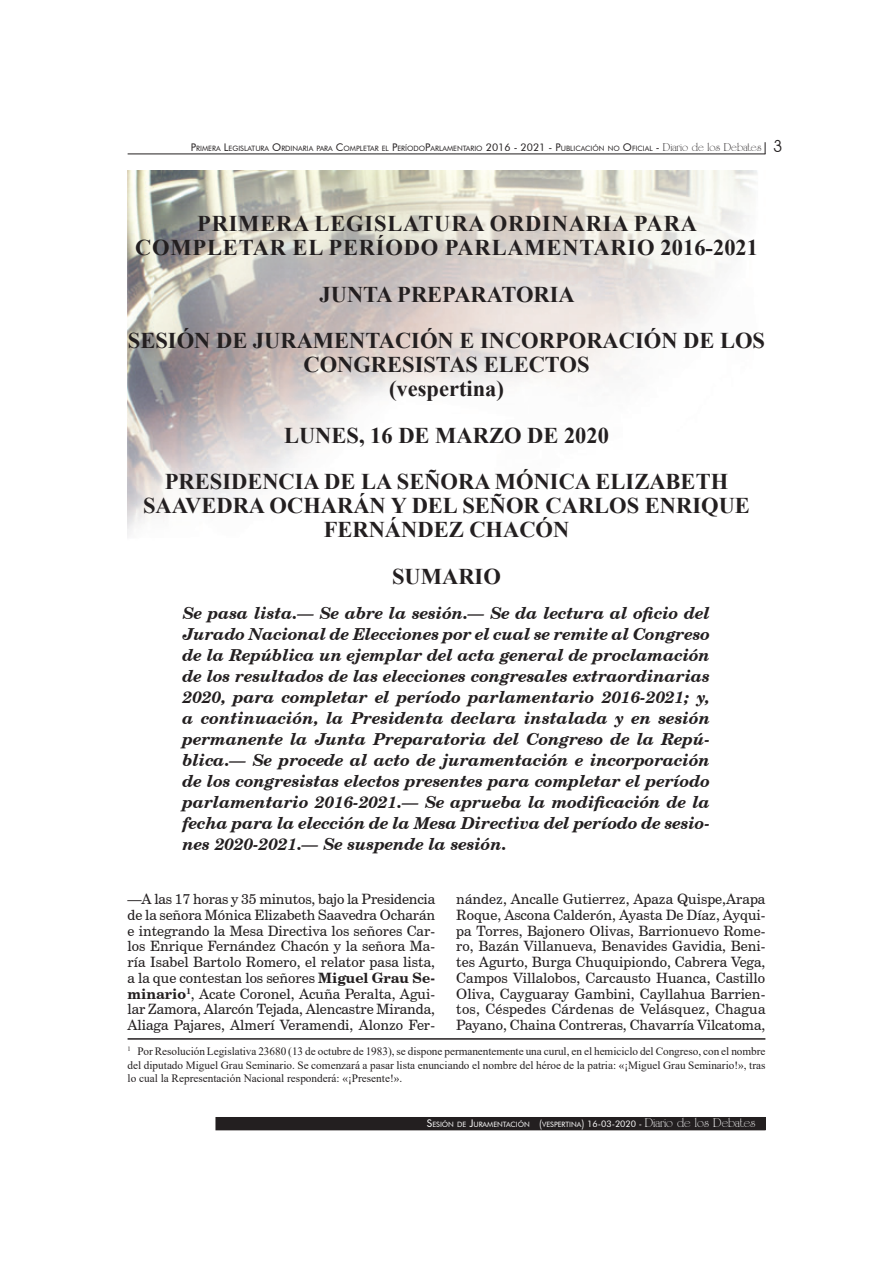
<style>
.page{position:relative;width:893px;height:1263px;background:#fff}
.page>*{position:absolute;margin:0;border:0;box-sizing:border-box;transform-origin:0 0}
.Título{font:700 22.5px/24px "Times New Roman";color:#231f20;text-align:center}
.Título-2{font:700 22.5px/24px "Times New Roman";letter-spacing:.035em;color:#231f20;text-align:center}
.Sumario{font:italic 700 16.5px/21px "Century Schoolbook BT";color:#231f20;text-align:justify}
.t1{font:14.25px/15.8px "Century Schoolbook BT";letter-spacing:-.005em;color:#231f20;text-align:justify}
.t2{font:11.25px/13.5px "Times New Roman";color:#231f20;text-align:justify}
.t3{font:7.35px "Futura BT";color:#231f20}
.t4{font:7.35px "Futura BT";color:#fff}
.s1{font-size:10.5px}
.s2{font-family:"University Roman BT";font-size:12px}
.s3{font-family:"Avant Garde IT Cby BT";font-size:16.5px}
.s4{font-weight:700}
.s5{font-size:9px}
.s6{font-family:"University Roman BT";font-size:13.5px}
</style>
<div class="page">
<hr style="left:128px;top:154px;width:637px;height:1px;background:#231f20">
<svg style="left:765px;top:142px;width:1px;height:12px"></svg>
<div style="left:216px;top:1117px;width:549px;height:13px;background:#231f20"></div>
<img style="left:128px;top:170px;width:629px;height:366px">
<hr style="left:128px;top:1038px;width:637px;height:2px;background:#231f20">
<p class="t3" style="left:191px;top:144px;width:593px"><span class="s1">P</span>RIMERA <span class="s1">L</span>EGISLATURA <span class="s1">O</span>RDINARIA PARA <span class="s1">C</span>OMPLETAR EL <span class="s1">P</span>ERÍODO<span class="s1">P</span>ARLAMENTARIO <span class="s1">2016 - 2021 - P</span>UBLICACIÓN NO <span class="s1">O</span>FICIAL <span class="s1">-</span> <span class="s2">Diario de los Debates</span> <span class="s3">3</span></p>
<p class="Título-2" style="left:135px;top:211px;width:624px">PRIMERA LEGISLATURA ORDINARIA PARA<br>COMPLETAR EL PERÍODO PARLAMENTARIO 2016-2021</p>
<p class="Título" style="left:320px;top:281px;width:257px">JUNTA PREPARATORIA</p>
<p class="Título" style="left:128px;top:328px;width:639px">SESIÓN DE JURAMENTACIÓN E INCORPORACIÓN DE LOS<br>CONGRESISTAS ELECTOS<br>(vespertina)</p>
<p class="Título" style="left:284px;top:422px;width:327px">LUNES, 16 DE MARZO DE 2020</p>
<p class="Título" style="left:143px;top:469px;width:608px">PRESIDENCIA DE LA SEÑORA MÓNICA ELIZABETH<br>SAAVEDRA OCHARÁN Y DEL SEÑOR CARLOS ENRIQUE<br>FERNÁNDEZ CHACÓN</p>
<p class="Título" style="left:392px;top:563px;width:110px">SUMARIO</p>
<p class="Sumario" style="left:183px;top:602px;width:529px">Se pasa lista.— Se abre la sesión.— Se da lectura al oficio del Jurado Nacional de Elecciones por el cual se remite al Congreso de la República un ejemplar del acta general de proclamación de los resultados de las elecciones congresales extraordinarias 2020, para completar el período parlamentario 2016-2021; y, a continuación, la Presidenta declara instalada y en sesión permanente la Junta Preparatoria del Congreso de la Repú&shy;blica.— Se procede al acto de juramentación e incorporación de los congresistas electos presentes para completar el período parlamentario 2016-2021.— Se aprueba la modificación de la fecha para la elección de la Mesa Directiva del período de sesio&shy;nes 2020-2021.— Se suspende la sesión.</p>
<p class="t1" style="left:128px;top:891px;width:309px">—A las 17 horas y 35 minutos, bajo la Presidencia de la señora Mónica Elizabeth Saavedra Ocharán e integrando la Mesa Directiva los señores Car&shy;los Enrique Fernández Chacón y la señora Ma&shy;ría Isabel Bartolo Romero, el relator pasa lista, a la que contestan los señores <span class="s4">Miguel Grau Se&shy;minario</span><sup>1</sup>, Acate Coronel, Acuña Peralta, Agui&shy;lar Zamora, Alarcón Tejada, Alencastre Miranda, Aliaga Pajares, Almerí Veramendi, Alonzo Fer-</p>
<p class="t1" style="left:456px;top:891px;width:311px">nández, Ancalle Gutierrez, Apaza Quispe,Arapa Roque, Ascona Calderón, Ayasta De Díaz, Ayqui&shy;pa Torres, Bajonero Olivas, Barrionuevo Rome&shy;ro, Bazán Villanueva, Benavides Gavidia, Beni&shy;tes Agurto, Burga Chuquipiondo, Cabrera Vega, Campos Villalobos, Carcausto Huanca, Castillo Oliva, Cayguaray Gambini, Cayllahua Barrien&shy;tos, Céspedes Cárdenas de Velásquez, Chagua Payano, Chaina Contreras, Chavarría Vilcatoma,</p>
<p class="t2" style="left:128px;top:1044px;width:639px"><sup>1</sup> Por Resolución Legislativa 23680 (13 de octubre de 1983), se dispone permanentemente una curul, en el hemiciclo del Congreso, con el nombre del diputado Miguel Grau Seminario. Se comenzará a pasar lista enunciando el nombre del héroe de la patria: «¡Miguel Grau Seminario!», tras lo cual la Representación Nacional responderá: «¡Presente!».</p>
<p class="t4" style="left:427px;top:1119px;width:330px"><span class="s1">S</span>ESIÓN DE <span class="s1">J</span>URAMENTACIÓN <span class="s1">(</span>VESPERTINA<span class="s1">)</span> <span class="s5">16-03-2020 -</span> <span class="s6">Diario de los Debates</span></p>
</div>
